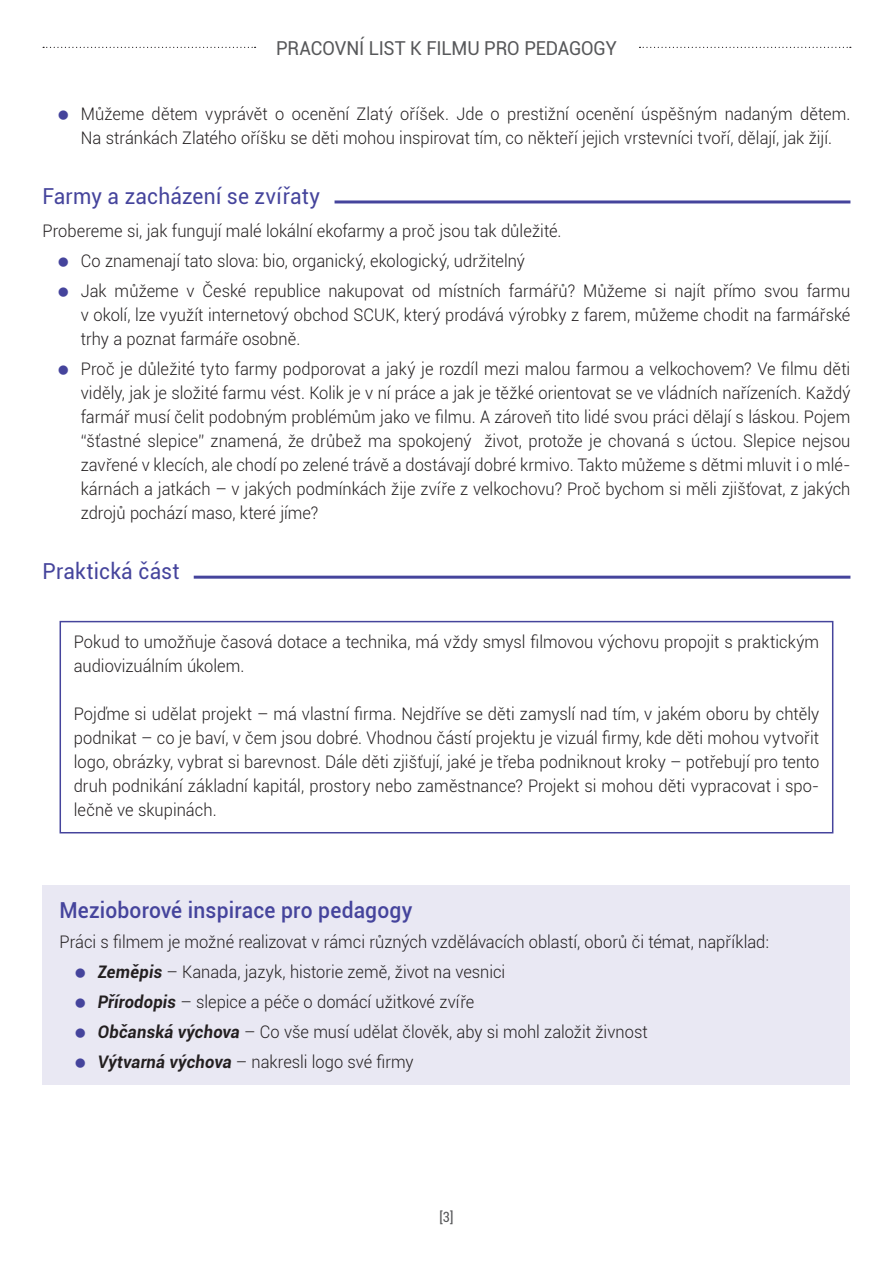
<style>
.page{position:relative;width:893px;height:1263px;background:#fff}
.page>*{position:absolute;margin:0;border:0;box-sizing:border-box;transform-origin:0 0}
.t1{font:22.05px "Roboto";letter-spacing:.01em;color:#45449c;scale:.95 1}
.t2{font:500 22.05px "Roboto";letter-spacing:.01em;color:#45449c;scale:.95 1}
.t3{font:19.2px "Roboto";letter-spacing:-.005em;color:#57585a;scale:.95 1}
.t4{font:300 17.4px/24px "Roboto";color:#231f20;text-align:justify;scale:.95 1}
.t5{font:condensed 14.1px "Roboto";color:#57585a;scale:.95 1}
.s1{font-weight:700;font-style:italic}
</style>
<div class="page">
<svg style="left:43px;top:47px;width:213px;height:1px"></svg>
<svg style="left:639px;top:47px;width:212px;height:1px"></svg>
<div style="left:60px;top:621px;width:773px;height:212px;border:2px solid #45449c"></div>
<div style="left:43px;top:885px;width:807px;height:199px;background:#e9e8f3"></div>
<hr style="left:335px;top:200px;width:515px;height:3px;background:#45449c">
<hr style="left:194px;top:576px;width:656px;height:3px;background:#45449c">
<p class="t3" style="left:276px;top:35px;width:360px">PRACOVNÍ LIST K FILMU PRO PEDAGOGY</p>
<p class="t4" style="left:81px;top:101px;width:812px">Můžeme dětem vyprávět o ocenění Zlatý oříšek. Jde o prestižní ocenění úspěšným nadaným dětem.<br>Na stránkách Zlatého oříšku se děti mohou inspirovat tím, co někteří jejich vrstevníci tvoří, dělají, jak žijí.</p>
<p class="t1" style="left:43px;top:180px;width:294px">Farmy a zacházení se zvířaty</p>
<p class="t4" style="left:43px;top:218px;width:548px">Probereme si, jak fungují malé lokální ekofarmy a proč jsou tak důležité.</p>
<p class="t4" style="left:81px;top:248px;width:469px">Co znamenají tato slova: bio, organický, ekologický, udržitelný</p>
<p class="t4" style="left:81px;top:278px;width:812px">Jak můžeme v České republice nakupovat od místních farmářů? Můžeme si najít přímo svou farmu v okolí, lze využít internetový obchod SCUK, který prodává výrobky z farem, můžeme chodit na farmářské trhy a poznat farmáře osobně.</p>
<p class="t4" style="left:81px;top:356px;width:812px">Proč je důležité tyto farmy podporovat a jaký je rozdíl mezi malou farmou a velkochovem? Ve filmu děti viděly, jak je složité farmu vést. Kolik je v ní práce a jak je těžké orientovat se ve vládních nařízeních. Každý farmář musí čelit podobným problémům jako ve filmu. A zároveň tito lidé svou práci dělají s láskou. Pojem “šťastné slepice” znamená, že drůbež ma spokojený život, protože je chovaná s úctou. Slepice nejsou zavřené v klecích, ale chodí po zelené trávě a dostávají dobré krmivo. Takto můžeme s dětmi mluvit i o mlé&shy;kárnách a jatkách – v jakých podmínkách žije zvíře z velkochovu? Proč bychom si měli zjišťovat, z jakých zdrojů pochází maso, které jíme?</p>
<p class="t1" style="left:43px;top:555px;width:146px">Praktická část</p>
<p class="t4" style="left:74px;top:629px;width:786px">Pokud to umožňuje časová dotace a technika, má vždy smysl filmovou výchovu propojit s praktickým audiovizuálním úkolem.</p>
<p class="t4" style="left:74px;top:701px;width:786px">Pojďme si udělat projekt – má vlastní firma. Nejdříve se děti zamyslí nad tím, v jakém oboru by chtěly podnikat – co je baví, v čem jsou dobré. Vhodnou částí projektu je vizuál firmy, kde děti mohou vytvořit logo, obrázky, vybrat si barevnost. Dále děti zjišťují, jaké je třeba podniknout kroky – potřebují pro tento druh podnikání základní kapitál, prostory nebo zaměstnance? Projekt si mohou děti vypracovat i spo&shy;lečně ve skupinách.</p>
<p class="t2" style="left:60px;top:895px;width:373px">Mezioborové inspirace pro pedagogy</p>
<p class="t4" style="left:60px;top:929px;width:748px">Práci s filmem je možné realizovat v rámci různých vzdělávacích oblastí, oborů či témat, například:</p>
<p class="t4" style="left:98px;top:959px;width:431px"><span class="s1">Zeměpis</span> – Kanada, jazyk, historie země, život na vesnici</p>
<p class="t4" style="left:98px;top:989px;width:398px"><span class="s1">Přírodopis</span> – slepice a péče o domácí užitkové zvíře</p>
<p class="t4" style="left:98px;top:1019px;width:580px"><span class="s1">Občanská výchova</span> – Co vše musí udělat člověk, aby si mohl založit živnost</p>
<p class="t4" style="left:98px;top:1049px;width:334px"><span class="s1">Výtvarná výchova</span> – nakresli logo své firmy</p>
<p class="t5" style="left:440px;top:1207px;width:16px">[3]</p>
</div>
